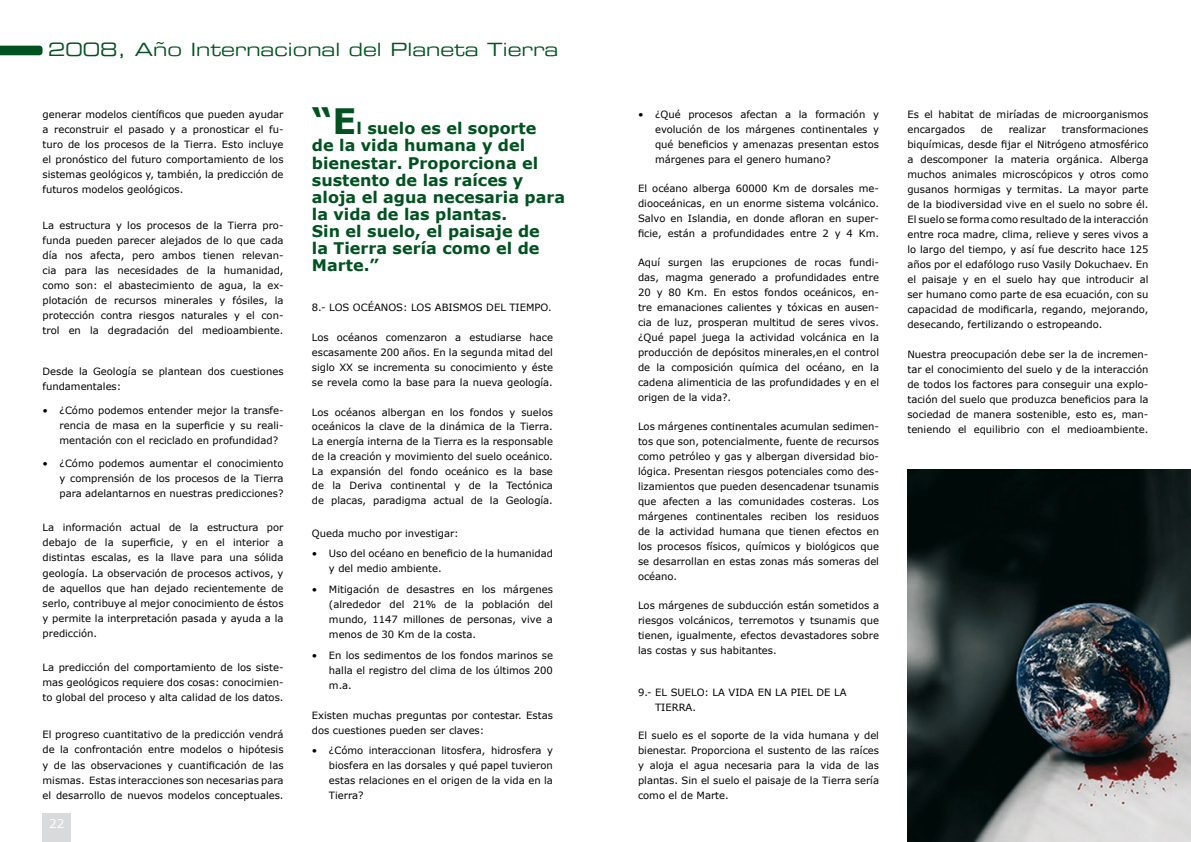
<style>
.page{position:relative;width:1191px;height:842px;background:#fff}
.page>*{position:absolute;margin:0;border:0;box-sizing:border-box;transform-origin:0 0}
.t1{font:18px "Eurostile Extended Two";color:#005220}
.t2{font:700 16px/17px "Verdana";color:#005220}
.t3{font:12px "Verdana";color:#fff}
.t4{font:10px/15px "Verdana";color:#000;text-align:justify}
.s1{font-size:35px}
</style>
<div class="page">
<div style="left:43px;top:813px;width:28px;height:29px;background:#d9dadb"></div>
<img style="left:907px;top:469px;width:284px;height:373px">
<svg style="left:0;top:46px;width:43px;height:9px"></svg>
<h1 class="t1" style="left:48px;top:37px;width:511px">2008, Año Internacional del Planeta Tierra</h1>
<p class="t4" style="left:43px;top:107px;width:242px">generar modelos científicos que pueden ayudar a reconstruir el pasado y a pronosticar el fu&shy;turo de los procesos de la Tierra. Esto incluye el pronóstico del futuro comportamiento de los sistemas geológicos y, también, la predicción de futuros modelos geológicos.</p>
<p class="t4" style="left:43px;top:217px;width:242px">La estructura y los procesos de la Tierra pro&shy;funda pueden parecer alejados de lo que cada día nos afecta, pero ambos tienen relevan&shy;cia para las necesidades de la humanidad, como son: el abastecimiento de agua, la ex&shy;plotación de recursos minerales y fósiles, la protección contra riesgos naturales y el con&shy;trol en la degradación del medioambiente.</p>
<p class="t4" style="left:43px;top:364px;width:242px">Desde la Geología se plantean dos cuestiones fundamentales:</p>
<p class="t4" style="left:60px;top:402px;width:225px">¿Cómo podemos entender mejor la transfe&shy;rencia de masa en la superficie y su reali&shy;mentación con el reciclado en profundidad?</p>
<p class="t4" style="left:60px;top:456px;width:225px">¿Cómo podemos aumentar el conocimiento y comprensión de los procesos de la Tierra para adelantarnos en nuestras predicciones?</p>
<p class="t4" style="left:43px;top:520px;width:242px">La información actual de la estructura por debajo de la superficie, y en el interior a distintas escalas, es la llave para una sólida geología. La observación de procesos activos, y de aquellos que han dejado recientemente de serlo, contribuye al mejor conocimiento de éstos y permite la interpretación pasada y ayuda a la predicción.</p>
<p class="t4" style="left:43px;top:659px;width:242px">La predicción del comportamiento de los siste&shy;mas geológicos requiere dos cosas: conocimien&shy;to global del proceso y alta calidad de los datos.</p>
<p class="t4" style="left:43px;top:726px;width:242px;line-height:15.4px">El progreso cuantitativo de la predicción vendrá de la confrontación entre modelos o hipótesis y de las observaciones y cuantificación de las mismas. Estas interacciones son necesarias para el desarrollo de nuevos modelos conceptuales.</p>
<p class="t4" style="left:43px;top:402px;width:7px">•</p>
<p class="t4" style="left:43px;top:456px;width:7px">•</p>
<p class="t3" style="left:49px;top:816px;width:17px">22</p>
<h2 class="t2" style="left:312px;top:120px;width:255px"><span class="s1">“E</span>l suelo es el soporte<br>de la vida humana y del bienestar. Proporciona el sustento de las raíces y aloja el agua necesaria para la vida de las plantas.<br>Sin el suelo, el paisaje de<br>la Tierra sería como el de<br>Marte.”</h2>
<p class="t4" style="left:312px;top:299px;width:241px">8.- LOS OCÉANOS: LOS ABISMOS DEL TIEMPO.</p>
<p class="t4" style="left:312px;top:330px;width:242px">Los océanos comenzaron a estudiarse hace escasamente 200 años. En la segunda mitad del siglo XX se incrementa su conocimiento y éste se revela como la base para la nueva geología.</p>
<p class="t4" style="left:312px;top:404px;width:242px">Los océanos albergan en los fondos y suelos oceánicos la clave de la dinámica de la Tierra.<br>La energía interna de la Tierra es la responsable de la creación y movimiento del suelo oceánico.<br>La expansión del fondo oceánico es la base de la Deriva continental y de la Tectónica de placas, paradigma actual de la Geología.</p>
<p class="t4" style="left:329px;top:522px;width:225px;line-height:20.7px;text-indent:-17px">Queda mucho por investigar:<br>Uso del océano en beneficio de la humanidad</p>
<p class="t4" style="left:329px;top:558px;width:225px;line-height:20.7px">y del medio ambiente.<br>Mitigación de desastres en los márgenes</p>
<p class="t4" style="left:329px;top:596px;width:225px">(alrededor del 21% de la población del mundo, 1147 millones de personas, vive a menos de 30 Km de la costa.</p>
<p class="t4" style="left:329px;top:647px;width:225px">En los sedimentos de los fondos marinos se halla el registro del clima de los últimos 200 m.a.</p>
<p class="t4" style="left:312px;top:707px;width:242px">Existen muchas preguntas por contestar. Estas dos cuestiones pueden ser claves:</p>
<p class="t4" style="left:329px;top:743px;width:225px">¿Cómo interaccionan litosfera, hidrosfera y biosfera en las dorsales y qué papel tuvieron estas relaciones en el origen de la vida en la Tierra?</p>
<p class="t4" style="left:312px;top:546px;width:7px">•</p>
<p class="t4" style="left:312px;top:581px;width:7px">•</p>
<p class="t4" style="left:312px;top:647px;width:7px">•</p>
<p class="t4" style="left:312px;top:743px;width:7px">•</p>
<p class="t4" style="left:655px;top:107px;width:225px">¿Qué procesos afectan a la formación y evolución de los márgenes continentales y qué beneficios y amenazas presentan estos márgenes para el genero humano?</p>
<p class="t4" style="left:638px;top:181px;width:242px">El océano alberga 60000 Km de dorsales me&shy;diooceánicas, en un enorme sistema volcánico.<br>Salvo en Islandia, en donde afloran en super&shy;ficie, están a profundidades entre 2 y 4 Km.</p>
<p class="t4" style="left:638px;top:255px;width:242px">Aquí surgen las erupciones de rocas fundi&shy;das, magma generado a profundidades entre 20 y 80 Km. En estos fondos oceánicos, en&shy;tre emanaciones calientes y tóxicas en ausen&shy;cia de luz, prosperan multitud de seres vivos. ¿Qué papel juega la actividad volcánica en la producción de depósitos minerales,en el control de la composición química del océano, en la cadena alimenticia de las profundidades y en el origen de la vida?.</p>
<p class="t4" style="left:638px;top:419px;width:242px">Los márgenes continentales acumulan sedimen&shy;tos que son, potencialmente, fuente de recursos como petróleo y gas y albergan diversidad bio&shy;lógica. Presentan riesgos potenciales como des&shy;lizamientos que pueden desencadenar tsunamis que afecten a las comunidades costeras. Los márgenes continentales reciben los residuos de la actividad humana que tienen efectos en los procesos físicos, químicos y biológicos que se desarrollan en estas zonas más someras del océano.</p>
<p class="t4" style="left:638px;top:598px;width:242px">Los márgenes de subducción están sometidos a riesgos volcánicos, terremotos y tsunamis que tienen, igualmente, efectos devastadores sobre las costas y sus habitantes.</p>
<p class="t4" style="left:655px;top:684px;width:193px;text-indent:-17px">9.- EL SUELO: LA VIDA EN LA PIEL DE LA<br>TIERRA.</p>
<p class="t4" style="left:638px;top:727px;width:242px">El suelo es el soporte de la vida humana y del bienestar. Proporciona el sustento de las raíces y aloja el agua necesaria para la vida de las plantas. Sin el suelo el paisaje de la Tierra sería como el de Marte.</p>
<p class="t4" style="left:638px;top:107px;width:7px">•</p>
<p class="t4" style="left:907px;top:107px;width:242px">Es el habitat de miríadas de microorganismos encargados</p>
<p class="t4" style="left:907px;top:122px;width:242px;text-indent:154px">transformaciones biquímicas, desde fijar el Nitrógeno atmosférico a descomponer la materia orgánica. Alberga muchos animales microscópicos y otros como gusanos hormigas y termitas. La mayor parte de la biodiversidad vive en el suelo no sobre él.<br>El suelo se forma como resultado de la interacción entre roca madre, clima, relieve y seres vivos a lo largo del tiempo, y así fue descrito hace 125 años por el edafólogo ruso Vasily Dokuchaev. En el paisaje y en el suelo hay que introducir al ser humano como parte de esa ecuación, con su capacidad de modificarla, regando, mejorando, desecando, fertilizando o estropeando.</p>
<p class="t4" style="left:907px;top:347px;width:242px">Nuestra preocupación debe ser la de incremen&shy;tar el conocimiento del suelo y de la interacción de todos los factores para conseguir una explo&shy;tación del suelo que produzca beneficios para la sociedad de manera sostenible, esto es, man&shy;teniendo el equilibrio con el medioambiente.</p>
<p class="t4" style="left:980px;top:122px;width:14px">de</p>
<p class="t4" style="left:1008px;top:122px;width:39px">realizar</p>
</div>
